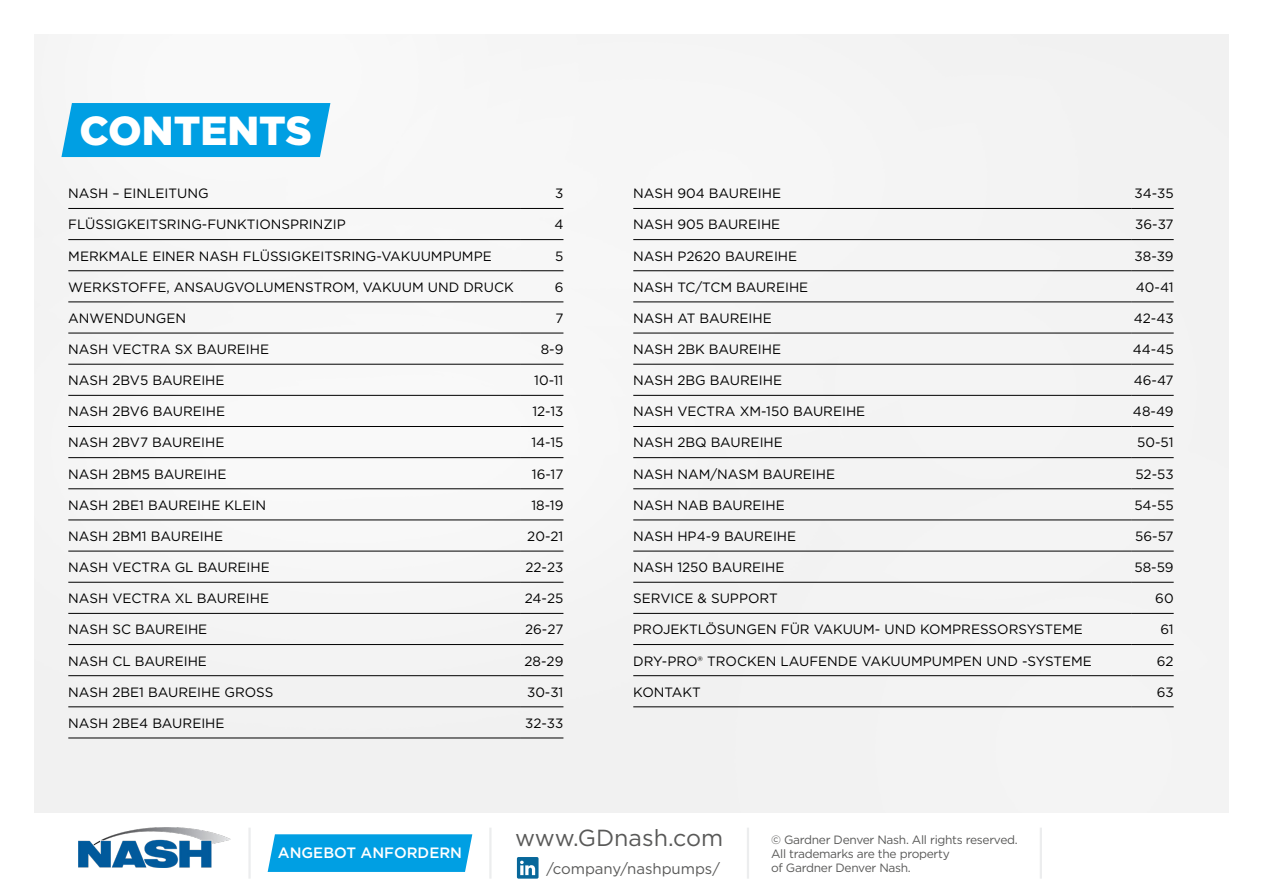
<style>
.page{position:relative;width:1263px;height:893px;background:#fff}
.page>*{position:absolute;margin:0;border:0;box-sizing:border-box;transform-origin:0 0}
.t1{font:900 40.5px "Gotham";color:#fff}
.t2{font:23.25px "Gotham";color:#595958}
.t3{font:15px "Gotham";color:#595958}
.t4{font:500 15px "Gotham";color:#fff}
.t5{font:13.5px "Gotham";color:#000}
.t6{font:12px/14.4px "Gotham";letter-spacing:-.025em;color:#595958}
</style>
<div class="page">
<hr style="left:248px;top:828px;width:3px;height:51px;background:#ecedee">
<hr style="left:489px;top:828px;width:2px;height:51px;background:#ecedee">
<hr style="left:747px;top:828px;width:2px;height:51px;background:#ecedee">
<img style="left:79px;top:828px;width:152px;height:39px">
<svg style="left:517px;top:857px;width:21px;height:22px"></svg>
<svg style="left:268px;top:834px;width:204px;height:38px;background:#0aa2e4"></svg>
<div style="left:34px;top:34px;width:1195px;height:778px;background:#f4f4f4"></div>
<hr style="left:633px;top:208px;width:498px;height:1px;background:#000">
<hr style="left:1131px;top:208px;width:43px;height:1px;background:#000">
<hr style="left:633px;top:239px;width:498px;height:1px;background:#000">
<hr style="left:1131px;top:239px;width:43px;height:1px;background:#000">
<hr style="left:633px;top:270px;width:498px;height:1px;background:#000">
<hr style="left:1131px;top:270px;width:43px;height:1px;background:#000">
<hr style="left:633px;top:302px;width:498px;height:1px;background:#000">
<hr style="left:1131px;top:302px;width:43px;height:1px;background:#000">
<hr style="left:633px;top:333px;width:498px;height:1px;background:#000">
<hr style="left:1131px;top:333px;width:43px;height:1px;background:#000">
<hr style="left:633px;top:364px;width:498px;height:1px;background:#000">
<hr style="left:1131px;top:364px;width:43px;height:1px;background:#000">
<hr style="left:633px;top:395px;width:498px;height:1px;background:#000">
<hr style="left:1131px;top:395px;width:43px;height:1px;background:#000">
<hr style="left:633px;top:426px;width:498px;height:1px;background:#000">
<hr style="left:1131px;top:426px;width:43px;height:1px;background:#000">
<hr style="left:633px;top:457px;width:498px;height:1px;background:#000">
<hr style="left:1131px;top:457px;width:43px;height:1px;background:#000">
<hr style="left:633px;top:488px;width:498px;height:1px;background:#000">
<hr style="left:1131px;top:488px;width:43px;height:1px;background:#000">
<hr style="left:633px;top:520px;width:498px;height:1px;background:#000">
<hr style="left:1131px;top:520px;width:43px;height:1px;background:#000">
<hr style="left:633px;top:551px;width:498px;height:1px;background:#000">
<hr style="left:1131px;top:551px;width:43px;height:1px;background:#000">
<hr style="left:633px;top:582px;width:498px;height:1px;background:#000">
<hr style="left:1131px;top:582px;width:43px;height:1px;background:#000">
<hr style="left:633px;top:613px;width:498px;height:1px;background:#000">
<hr style="left:1131px;top:613px;width:43px;height:1px;background:#000">
<hr style="left:633px;top:644px;width:498px;height:1px;background:#000">
<hr style="left:1131px;top:644px;width:43px;height:1px;background:#000">
<hr style="left:633px;top:675px;width:498px;height:1px;background:#000">
<hr style="left:1131px;top:675px;width:43px;height:1px;background:#000">
<hr style="left:633px;top:707px;width:498px;height:1px;background:#000">
<hr style="left:1131px;top:707px;width:43px;height:1px;background:#000">
<hr style="left:68px;top:208px;width:453px;height:1px;background:#000">
<hr style="left:521px;top:208px;width:42px;height:1px;background:#000">
<hr style="left:68px;top:239px;width:453px;height:1px;background:#000">
<hr style="left:521px;top:239px;width:42px;height:1px;background:#000">
<hr style="left:68px;top:270px;width:453px;height:1px;background:#000">
<hr style="left:521px;top:270px;width:42px;height:1px;background:#000">
<hr style="left:68px;top:302px;width:453px;height:1px;background:#000">
<hr style="left:521px;top:302px;width:42px;height:1px;background:#000">
<hr style="left:68px;top:333px;width:453px;height:1px;background:#000">
<hr style="left:521px;top:333px;width:42px;height:1px;background:#000">
<hr style="left:68px;top:364px;width:453px;height:1px;background:#000">
<hr style="left:521px;top:364px;width:42px;height:1px;background:#000">
<hr style="left:68px;top:395px;width:453px;height:1px;background:#000">
<hr style="left:521px;top:395px;width:42px;height:1px;background:#000">
<hr style="left:68px;top:426px;width:453px;height:1px;background:#000">
<hr style="left:521px;top:426px;width:42px;height:1px;background:#000">
<hr style="left:68px;top:457px;width:453px;height:1px;background:#000">
<hr style="left:521px;top:457px;width:42px;height:1px;background:#000">
<hr style="left:68px;top:488px;width:453px;height:1px;background:#000">
<hr style="left:521px;top:488px;width:42px;height:1px;background:#000">
<hr style="left:68px;top:520px;width:453px;height:1px;background:#000">
<hr style="left:521px;top:520px;width:42px;height:1px;background:#000">
<hr style="left:68px;top:551px;width:453px;height:1px;background:#000">
<hr style="left:521px;top:551px;width:42px;height:1px;background:#000">
<hr style="left:68px;top:582px;width:453px;height:1px;background:#000">
<hr style="left:521px;top:582px;width:42px;height:1px;background:#000">
<hr style="left:68px;top:613px;width:453px;height:1px;background:#000">
<hr style="left:521px;top:613px;width:42px;height:1px;background:#000">
<hr style="left:68px;top:644px;width:453px;height:1px;background:#000">
<hr style="left:521px;top:644px;width:42px;height:1px;background:#000">
<hr style="left:68px;top:675px;width:453px;height:1px;background:#000">
<hr style="left:521px;top:675px;width:42px;height:1px;background:#000">
<hr style="left:68px;top:707px;width:453px;height:1px;background:#000">
<hr style="left:521px;top:707px;width:42px;height:1px;background:#000">
<hr style="left:68px;top:738px;width:453px;height:1px;background:#000">
<hr style="left:521px;top:738px;width:42px;height:1px;background:#000">
<div style="left:61px;top:103px;width:269px;height:54px;background:#009fe3"></div>
<hr style="left:1040px;top:828px;width:2px;height:51px;background:#ecedee">
<p class="t1" style="left:79px;top:102px;width:234px">CONTENTS</p>
<p class="t5" style="left:68px;top:185px;width:142px">NASH – EINLEITUNG</p>
<p class="t5" style="left:555px;top:185px;width:10px">3</p>
<p class="t5" style="left:68px;top:216px;width:279px">FLÜSSIGKEITSRING-FUNKTIONSPRINZIP</p>
<p class="t5" style="left:554px;top:216px;width:11px">4</p>
<p class="t5" style="left:68px;top:247px;width:425px">MERKMALE EINER NASH FLÜSSIGKEITSRING-VAKUUMPUMPE</p>
<p class="t5" style="left:555px;top:247px;width:10px">5</p>
<p class="t5" style="left:68px;top:278px;width:447px">WERKSTOFFE, ANSAUGVOLUMENSTROM, VAKUUM UND DRUCK</p>
<p class="t5" style="left:555px;top:278px;width:10px">6</p>
<p class="t5" style="left:68px;top:309px;width:119px">ANWENDUNGEN</p>
<p class="t5" style="left:555px;top:309px;width:10px">7</p>
<p class="t5" style="left:68px;top:341px;width:202px">NASH VECTRA SX BAUREIHE</p>
<p class="t5" style="left:541px;top:341px;width:24px">8-9</p>
<p class="t5" style="left:68px;top:372px;width:158px">NASH 2BV5 BAUREIHE</p>
<p class="t5" style="left:534px;top:372px;width:31px">10-11</p>
<p class="t5" style="left:68px;top:403px;width:158px">NASH 2BV6 BAUREIHE</p>
<p class="t5" style="left:532px;top:403px;width:33px">12-13</p>
<p class="t5" style="left:68px;top:434px;width:158px">NASH 2BV7 BAUREIHE</p>
<p class="t5" style="left:531px;top:434px;width:34px">14-15</p>
<p class="t5" style="left:68px;top:465px;width:160px">NASH 2BM5 BAUREIHE</p>
<p class="t5" style="left:532px;top:465px;width:33px">16-17</p>
<p class="t5" style="left:68px;top:496px;width:199px">NASH 2BE1 BAUREIHE KLEIN</p>
<p class="t5" style="left:531px;top:496px;width:34px">18-19</p>
<p class="t5" style="left:68px;top:527px;width:156px">NASH 2BM1 BAUREIHE</p>
<p class="t5" style="left:527px;top:527px;width:38px">20-21</p>
<p class="t5" style="left:68px;top:559px;width:203px">NASH VECTRA GL BAUREIHE</p>
<p class="t5" style="left:525px;top:559px;width:40px">22-23</p>
<p class="t5" style="left:68px;top:590px;width:202px">NASH VECTRA XL BAUREIHE</p>
<p class="t5" style="left:525px;top:590px;width:40px">24-25</p>
<p class="t5" style="left:68px;top:621px;width:141px">NASH SC BAUREIHE</p>
<p class="t5" style="left:525px;top:621px;width:40px">26-27</p>
<p class="t5" style="left:68px;top:652px;width:140px">NASH CL BAUREIHE</p>
<p class="t5" style="left:524px;top:652px;width:40px">28-29</p>
<p class="t5" style="left:68px;top:683px;width:207px">NASH 2BE1 BAUREIHE GROSS</p>
<p class="t5" style="left:527px;top:683px;width:38px">30-31</p>
<p class="t5" style="left:68px;top:714px;width:158px">NASH 2BE4 BAUREIHE</p>
<p class="t5" style="left:525px;top:714px;width:40px">32-33</p>
<p class="t5" style="left:633px;top:185px;width:149px">NASH 904 BAUREIHE</p>
<p class="t5" style="left:1134px;top:185px;width:41px">34-35</p>
<p class="t5" style="left:633px;top:216px;width:149px">NASH 905 BAUREIHE</p>
<p class="t5" style="left:1135px;top:216px;width:40px">36-37</p>
<p class="t5" style="left:633px;top:247px;width:165px">NASH P2620 BAUREIHE</p>
<p class="t5" style="left:1134px;top:247px;width:41px">38-39</p>
<p class="t5" style="left:633px;top:278px;width:177px">NASH TC/TCM BAUREIHE</p>
<p class="t5" style="left:1136px;top:278px;width:39px">40-41</p>
<p class="t5" style="left:633px;top:309px;width:140px">NASH AT BAUREIHE</p>
<p class="t5" style="left:1134px;top:309px;width:41px">42-43</p>
<p class="t5" style="left:633px;top:341px;width:149px">NASH 2BK BAUREIHE</p>
<p class="t5" style="left:1133px;top:341px;width:42px">44-45</p>
<p class="t5" style="left:633px;top:372px;width:150px">NASH 2BG BAUREIHE</p>
<p class="t5" style="left:1134px;top:372px;width:41px">46-47</p>
<p class="t5" style="left:633px;top:403px;width:234px">NASH VECTRA XM-150 BAUREIHE</p>
<p class="t5" style="left:1133px;top:403px;width:42px">48-49</p>
<p class="t5" style="left:633px;top:434px;width:151px">NASH 2BQ BAUREIHE</p>
<p class="t5" style="left:1137px;top:434px;width:38px">50-51</p>
<p class="t5" style="left:633px;top:465px;width:203px">NASH NAM/NASM BAUREIHE</p>
<p class="t5" style="left:1135px;top:465px;width:40px">52-53</p>
<p class="t5" style="left:633px;top:496px;width:153px">NASH NAB BAUREIHE</p>
<p class="t5" style="left:1134px;top:496px;width:41px">54-55</p>
<p class="t5" style="left:633px;top:527px;width:164px">NASH HP4-9 BAUREIHE</p>
<p class="t5" style="left:1135px;top:527px;width:40px">56-57</p>
<p class="t5" style="left:633px;top:559px;width:153px">NASH 1250 BAUREIHE</p>
<p class="t5" style="left:1134px;top:559px;width:41px">58-59</p>
<p class="t5" style="left:633px;top:590px;width:146px">SERVICE &amp; SUPPORT</p>
<p class="t5" style="left:1155px;top:590px;width:20px">60</p>
<p class="t5" style="left:633px;top:621px;width:451px">PROJEKTLÖSUNGEN FÜR VAKUUM- UND KOMPRESSORSYSTEME</p>
<p class="t5" style="left:1160px;top:621px;width:15px">61</p>
<p class="t5" style="left:633px;top:652px;width:460px">DRY-PRO® TROCKEN LAUFENDE VAKUUMPUMPEN UND -SYSTEME</p>
<p class="t5" style="left:1157px;top:652px;width:18px">62</p>
<p class="t5" style="left:633px;top:683px;width:69px">KONTAKT</p>
<p class="t5" style="left:1157px;top:683px;width:18px">63</p>
<p class="t4" style="left:278px;top:843px;width:186px">ANGEBOT ANFORDERN</p>
<h2 class="t2" style="left:515px;top:823px;width:209px">www.GDnash.com</h2>
<p class="t3" style="left:546px;top:859px;width:175px">/company/nashpumps/</p>
<p class="t6" style="left:771px;top:832px;width:248px">© Gardner Denver Nash. All rights reserved.<br>All trademarks are the property<br>of Gardner Denver Nash.</p>
</div>
